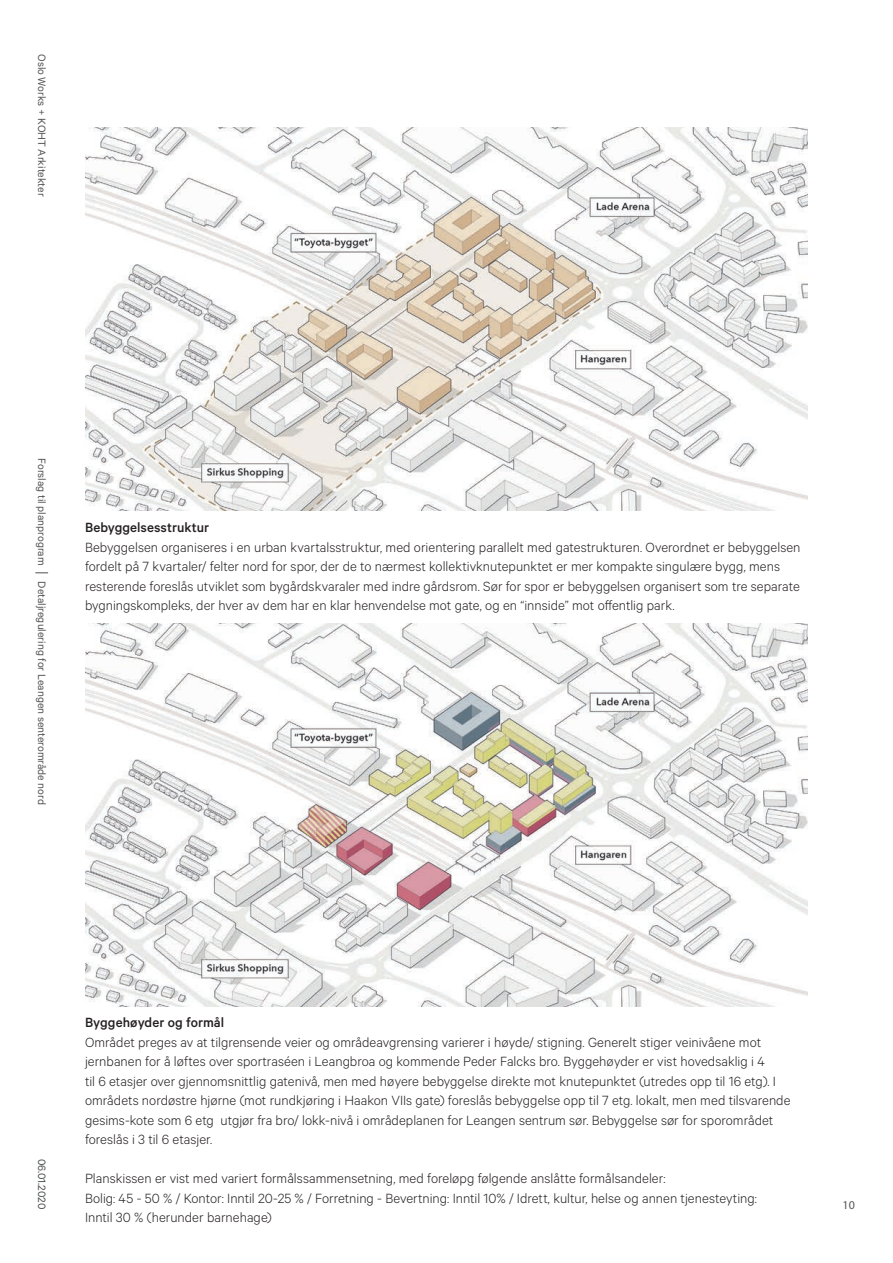
<style>
.page{position:relative;width:893px;height:1263px;background:#fff}
.page>*{position:absolute;margin:0;border:0;box-sizing:border-box;transform-origin:0 0}
.t1{font:300 15px/19.5px "Calibre";color:#231f20}
.t2{font:500 15px "Calibre";color:#231f20}
.t3{font:12px "Calibre";color:#555}
.t4{font:12px "Calibre";color:#4c4f50}
.t5{font:12px "Myriad Pro";color:#555}
</style>
<div class="page">
<svg style="left:35px;top:572px;width:13px;height:1px"></svg>
<img style="left:85px;top:128px;width:723px;height:382px">
<img style="left:85px;top:623px;width:723px;height:383px">
<p class="t3" style="left:49px;top:54px;width:144px;rotate:90deg">Oslo Works + KOHT Arkitekter</p>
<p class="t3" style="left:49px;top:458px;width:109px;rotate:90deg">Forslag til planprogram</p>
<p class="t3" style="left:49px;top:581px;width:225px;rotate:90deg">Detaljregulering for Leangen senterområde nord</p>
<p class="t2" style="left:85px;top:519px;width:126px">Bebyggelsesstruktur</p>
<p class="t1" style="left:85px;top:537px;width:717px">Bebyggelsen organiseres i en urban kvartalsstruktur, med orientering parallelt med gatestrukturen. Overordnet er bebyggelsen fordelt på 7 kvartaler/ felter nord for spor, der de to nærmest kollektivknutepunktet er mer kompakte singulære bygg, mens resterende foreslås utviklet som bygårdskvaraler med indre gårdsrom. Sør for spor er bebyggelsen organisert som tre separate bygningskompleks, der hver av dem har en klar henvendelse mot gate, og en “innside” mot offentlig park.</p>
<p class="t4" style="left:49px;top:1159px;width:52px;rotate:90deg">06.01.2020</p>
<p class="t2" style="left:85px;top:1014px;width:141px">Byggehøyder og formål</p>
<p class="t1" style="left:85px;top:1032px;width:707px">Området preges av at tilgrensende veier og områdeavgrensing varierer i høyde/ stigning. Generelt stiger veinivåene mot jernbanen for å løftes over sportraséen i Leangbroa og kommende Peder Falcks bro. Byggehøyder er vist hovedsaklig i 4<br>til 6 etasjer over gjennomsnittlig gatenivå, men med høyere bebyggelse direkte mot knutepunktet (utredes opp til 16 etg). I områdets nordøstre hjørne (mot rundkjøring i Haakon VIIs gate) foreslås bebyggelse opp til 7 etg. lokalt, men med tilsvarende gesims-kote som 6 etg utgjør fra bro/ lokk-nivå i områdeplanen for Leangen sentrum sør. Bebyggelse sør for sporområdet foreslås i 3 til 6 etasjer.</p>
<p class="t1" style="left:85px;top:1168px;width:582px">Planskissen er vist med variert formålssammensetning, med foreløpg følgende anslåtte formålsandeler:</p>
<p class="t1" style="left:85px;top:1188px;width:673px">Bolig: 45 - 50 % / Kontor: Inntil 20-25 % / Forretning - Bevertning: Inntil 10% / Idrett, kultur, helse og annen tjenesteyting:</p>
<p class="t1" style="left:85px;top:1207px;width:188px">Inntil 30 % (herunder barnehage)</p>
<p class="t5" style="left:843px;top:1198px;width:14px">10</p>
</div>
